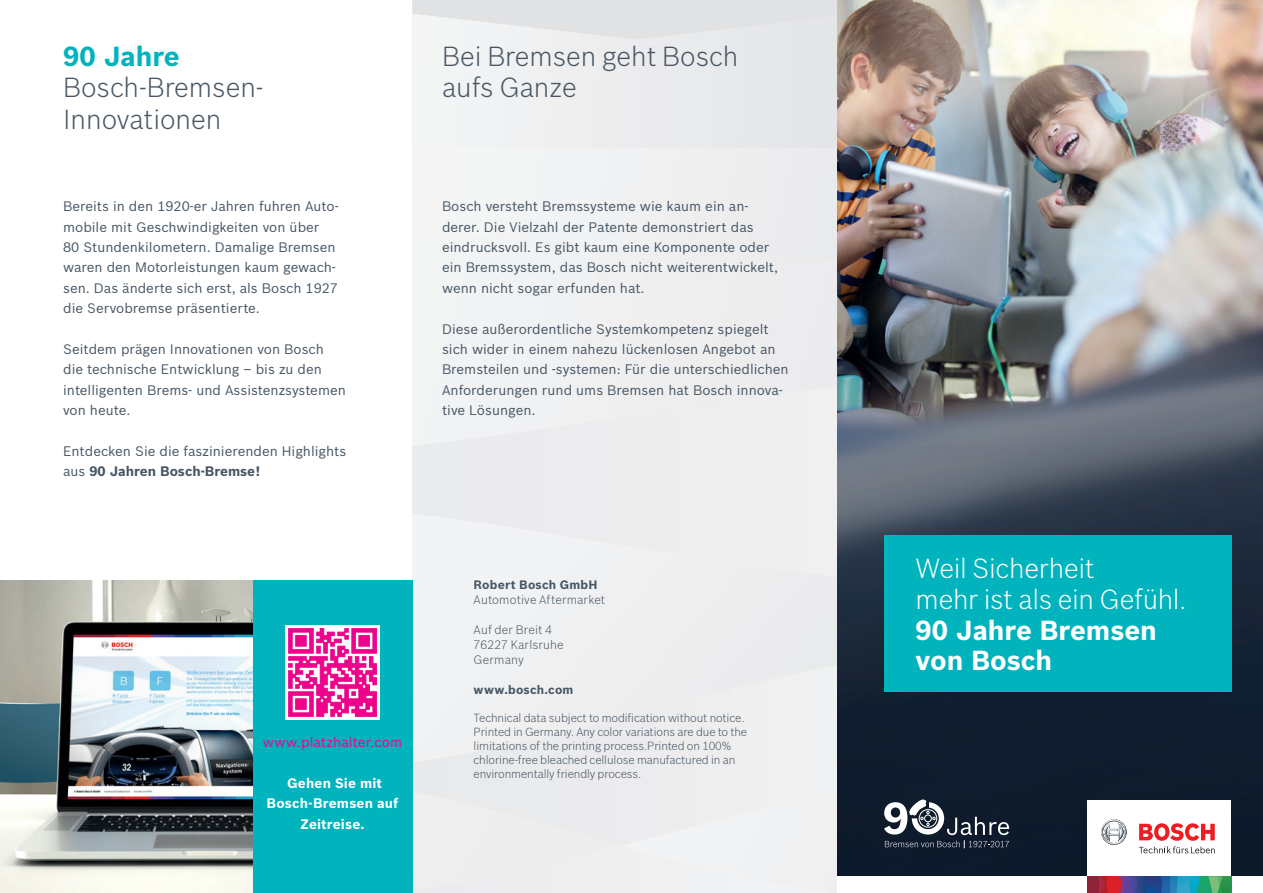
<style>
.page{position:relative;width:1263px;height:893px;background:#fff}
.page>*{position:absolute;margin:0;border:0;box-sizing:border-box;transform-origin:0 0}
.t1{font:300 27px/31.7px "Bosch Sans";color:#465664}
.t2{font:300 27px/30.6px "Bosch Sans";letter-spacing:-.015em;color:#fff}
.t3{font:700 27px/30.6px "Bosch Sans";color:#fff}
.t4{font:700 27px "Bosch Sans";color:#00b3bd}
.t5{font:13.5px/20.4px "Bosch Sans";color:#465664}
.t6{font:700 13.5px/20.4px "Bosch Sans";letter-spacing:.01em;color:#fff;text-align:center}
.t7{font:13.5px "Bosch Sans";letter-spacing:.01em;color:#ed028c}
.t8{font:300 12px/15px "Bosch Sans";letter-spacing:.01em;color:#465664}
.t9{font:700 12px "Bosch Sans";letter-spacing:.02em;color:#465664}
.t10{font:300 11.55px/13.8px "Bosch Sans";letter-spacing:-.01em;color:#465664}
.s1{font-weight:700}
</style>
<div class="page">
<div style="left:412px;top:762px;width:426px;height:30px;background:#ececee"></div>
<div style="left:412px;top:577px;width:426px;height:185px;background:#efeff0"></div>
<div style="left:412px;top:446px;width:426px;height:131px;background:#eeeeef"></div>
<div style="left:412px;top:0;width:426px;height:14px;background:#e1e2e4"></div>
<div style="left:412px;top:792px;width:426px;height:101px;background:#eeeeef"></div>
<div style="left:412px;top:261px;width:426px;height:185px;background:#efeff0"></div>
<svg style="left:412px;top:14px;width:426px;height:134px"></svg>
<div style="left:412px;top:148px;width:426px;height:113px;background:#f0f1f2"></div>
<img style="left:838px;top:0;width:425px;height:876px">
<div style="left:1087px;top:801px;width:144px;height:92px;background:#fff"></div>
<div style="left:1087px;top:876px;width:11px;height:17px;background:#8f2237"></div>
<svg style="left:1098px;top:876px;width:133px;height:17px;background:#4a6a7f"></svg>
<svg style="left:1101px;top:819px;width:26px;height:26px"></svg>
<svg style="left:1139px;top:823px;width:76px;height:30px"></svg>
<div style="left:884px;top:536px;width:347px;height:156px;background:#00b3bd"></div>
<img style="left:0;top:580px;width:253px;height:313px">
<div style="left:253px;top:580px;width:159px;height:313px;background:#00b3bd"></div>
<div style="left:285px;top:625px;width:95px;height:95px;background:linear-gradient(to right,#fff,#fff)"></div>
<svg style="left:289px;top:629px;width:87px;height:87px;background:#f254b1"></svg>
<svg style="left:884px;top:799px;width:125px;height:49px"></svg>
<h1 class="t4" style="left:63px;top:36px;width:118px">90 Jahre</h1>
<h1 class="t1" style="left:63px;top:70px;width:202px">Bosch-Bremsen-<br>Innovationen</h1>
<p class="t5" style="left:63px;top:195px;width:276px">Bereits in den 1920-er Jahren fuhren Auto&shy;mobile mit Geschwindigkeiten von über 80 Stundenkilometern. Damalige Bremsen waren den Motorleistungen kaum gewach&shy;sen. Das änderte sich erst, als Bosch 1927 die Servobremse präsentierte.</p>
<p class="t5" style="left:63px;top:338px;width:284px">Seitdem prägen Innovationen von Bosch die technische Entwicklung – bis zu den intelligenten Brems- und Assistenzsystemen von heute.</p>
<p class="t5" style="left:63px;top:440px;width:285px">Entdecken Sie die faszinierenden Highlights aus <span class="s1">90 Jahren Bosch-Bremse!</span></p>
<h1 class="t1" style="left:442px;top:38px;width:298px">Bei Bremsen geht Bosch aufs Ganze</h1>
<p class="t5" style="left:442px;top:195px;width:337px">Bosch versteht Bremssysteme wie kaum ein an&shy;derer. Die Vielzahl der Patente demonstriert das eindrucksvoll. Es gibt kaum eine Komponente oder ein Bremssystem, das Bosch nicht weiterentwickelt, wenn nicht sogar erfunden hat.</p>
<p class="t5" style="left:442px;top:318px;width:348px">Diese außerordentliche Systemkompetenz spiegelt sich wider in einem nahezu lückenlosen Angebot an Bremsteilen und -systemen: Für die unterschiedlichen Anforderungen rund ums Bremsen hat Bosch innova&shy;tive Lösungen.</p>
<p class="t7" style="left:263px;top:732px;width:141px">www.platzhalter.com</p>
<p class="t6" style="left:267px;top:772px;width:133px">Gehen Sie mit<br>Bosch-Bremsen auf<br>Zeitreise.</p>
<p class="t9" style="left:474px;top:576px;width:125px">Robert Bosch GmbH</p>
<p class="t8" style="left:474px;top:592px;width:133px">Automotive Aftermarket</p>
<p class="t8" style="left:474px;top:622px;width:92px">Auf der Breit 4<br>76227 Karlsruhe<br>Germany</p>
<p class="t9" style="left:474px;top:681px;width:101px">www.bosch.com</p>
<p class="t10" style="left:474px;top:710px;width:275px">Technical data subject to modification without notice.<br>Printed in Germany. Any color variations are due to the limitations of the printing process.Printed on 100% chlorine-free bleached cellulose manufactured in an environmentally friendly process.</p>
<h1 class="t2" style="left:916px;top:552px;width:273px">Weil Sicherheit<br>mehr ist als ein Gefühl.</h1>
<h1 class="t3" style="left:916px;top:613px;width:243px">90 Jahre Bremsen von Bosch</h1>
</div>
